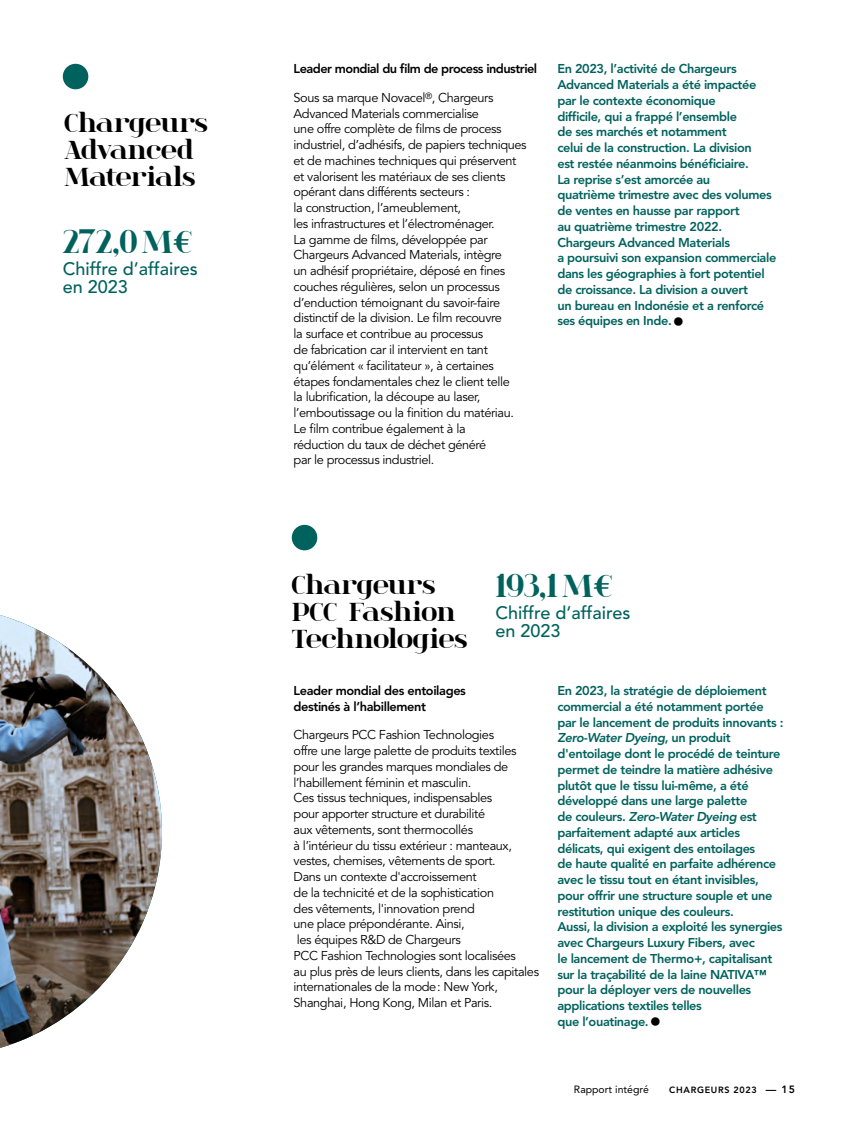
<style>
.page{position:relative;width:851px;height:1127px;background:#fff}
.page>*{position:absolute;margin:0;border:0;box-sizing:border-box;transform-origin:0 0}
.Ri_Texte_marge{font:700 33px "spinwerad";color:#00625d}
.t1{font:700 27px/27px "spinwerad";letter-spacing:-.01em;color:#000}
.Ri_Texte_marge-2{font:500 18px/18px "Avenir LT Std";color:#00625d}
.t2{font:12.75px/15.8px "Avenir LT Std";letter-spacing:-.03em;color:#000}
.t3{font:800 12.75px/15.8px "Avenir LT Std";letter-spacing:-.03em;color:#00625d}
.t4{font:800 12.75px/15.8px "Avenir LT Std";letter-spacing:-.03em;color:#000}
.t5{font:10.5px "Avenir LT Std";color:#000}
.t6{font:800 10.5px "Avenir LT Std";color:#000}
.t7{font:800 9px "Avenir LT Std";letter-spacing:.075em;color:#000}
.s1{font-weight:400;font-size:24px;color:#000}
.s2{font-style:italic}
</style>
<div class="page">
<img style="left:0;top:615px;width:162px;height:433px">
<div style="left:63px;top:64px;width:25px;height:25px;background:#00625d;border-radius:50%"></div>
<div style="left:292px;top:525px;width:25px;height:25px;background:#00625d;border-radius:50%"></div>
<p class="t1" style="left:64px;top:108px;width:145px">Chargeurs<br>Advanced<br>Materials</p>
<p class="Ri_Texte_marge" style="left:63px;top:218px;width:131px">272,0M€</p>
<p class="Ri_Texte_marge-2" style="left:63px;top:260px;width:137px">Chiffre d’affaires en 2023</p>
<p class="t4" style="left:293px;top:61px;width:245px">Leader mondial du film de process industriel</p>
<p class="t2" style="left:293px;top:90px;width:234px">Sous sa marque Novacel<sup>®</sup>, Chargeurs Advanced Materials commercialise<br>une offre complète de films de process industriel, d’adhésifs, de papiers techniques et de machines techniques qui préservent et valorisent les matériaux de ses clients opérant dans différents secteurs :<br>la construction, l’ameublement,<br>les infrastructures et l’électroménager.<br>La gamme de films, développée par Chargeurs Advanced Materials, intègre<br>un adhésif propriétaire, déposé en fines couches régulières, selon un processus d’enduction témoignant du savoir-faire distinctif de la division. Le film recouvre<br>la surface et contribue au processus<br>de fabrication car il intervient en tant qu’élément « facilitateur », à certaines étapes fondamentales chez le client telle<br>la lubrification, la découpe au laser, l’emboutissage ou la finition du matériau.<br>Le film contribue également à la<br>réduction du taux de déchet généré<br>par le processus industriel.</p>
<p class="t3" style="left:557px;top:61px;width:220px">En 2023, l’activité de Chargeurs<br>Advanced Materials a été impactée par le contexte économique<br>difficile, qui a frappé l’ensemble<br>de ses marchés et notamment<br>celui de la construction. La division<br>est restée néanmoins bénéficiaire.<br>La reprise s’est amorcée au<br>quatrième trimestre avec des volumes de ventes en hausse par rapport<br>au quatrième trimestre 2022.<br>Chargeurs Advanced Materials<br>a poursuivi son expansion commerciale dans les géographies à fort potentiel de croissance. La division a ouvert<br>un bureau en Indonésie et a renforcé ses équipes en Inde.<span class="s1">•</span></p>
<p class="t1" style="left:292px;top:570px;width:177px">Chargeurs<br>PCC Fashion<br>Technologies</p>
<p class="Ri_Texte_marge" style="left:495px;top:562px;width:119px">193,1M€</p>
<p class="Ri_Texte_marge-2" style="left:495px;top:604px;width:137px">Chiffre d’affaires en 2023</p>
<p class="t4" style="left:293px;top:683px;width:174px">Leader mondial des entoilages destinés à l’habillement</p>
<p class="t2" style="left:293px;top:727px;width:247px">Chargeurs PCC Fashion Technologies<br>offre une large palette de produits textiles pour les grandes marques mondiales de l’habillement féminin et masculin.<br>Ces tissus techniques, indispensables<br>pour apporter structure et durabilité<br>aux vêtements, sont thermocollés<br>à l’intérieur du tissu extérieur : manteaux, vestes, chemises, vêtements de sport.<br>Dans un contexte d'accroissement<br>de la technicité et de la sophistication<br>des vêtements, l'innovation prend<br>une place prépondérante. Ainsi,<br>les équipes R&amp;D de Chargeurs<br>PCC Fashion Technologies sont localisées<br>au plus près de leurs clients, dans les capitales internationales de la mode: New York, Shanghai, Hong Kong, Milan et Paris.</p>
<p class="t3" style="left:557px;top:683px;width:227px">En 2023, la stratégie de déploiement commercial a été notamment portée par le lancement de produits innovants :<br><span class="s2">Zero-Water Dyeing</span>, un produit d'entoilage dont le procédé de teinture permet de teindre la matière adhésive plutôt que le tissu lui-même, a été développé dans une large palette<br>de couleurs. <span class="s2">Zero-Water Dyeing</span> est parfaitement adapté aux articles délicats, qui exigent des entoilages<br>de haute qualité en parfaite adhérence avec le tissu tout en étant invisibles, pour offrir une structure souple et une restitution unique des couleurs.<br>Aussi, la division a exploité les synergies avec Chargeurs Luxury Fibers, avec<br>le lancement de Thermo+, capitalisant sur la traçabilité de la laine NATIVA™ pour la déployer vers de nouvelles applications textiles telles<br>que l’ouatinage.<span class="s1">•</span></p>
<p class="t5" style="left:574px;top:1083px;width:76px">Rapport intégré</p>
<p class="t7" style="left:669px;top:1084px;width:89px">CHARGEURS 2023</p>
<p class="t6" style="left:765px;top:1083px;width:31px">— 15</p>
</div>
